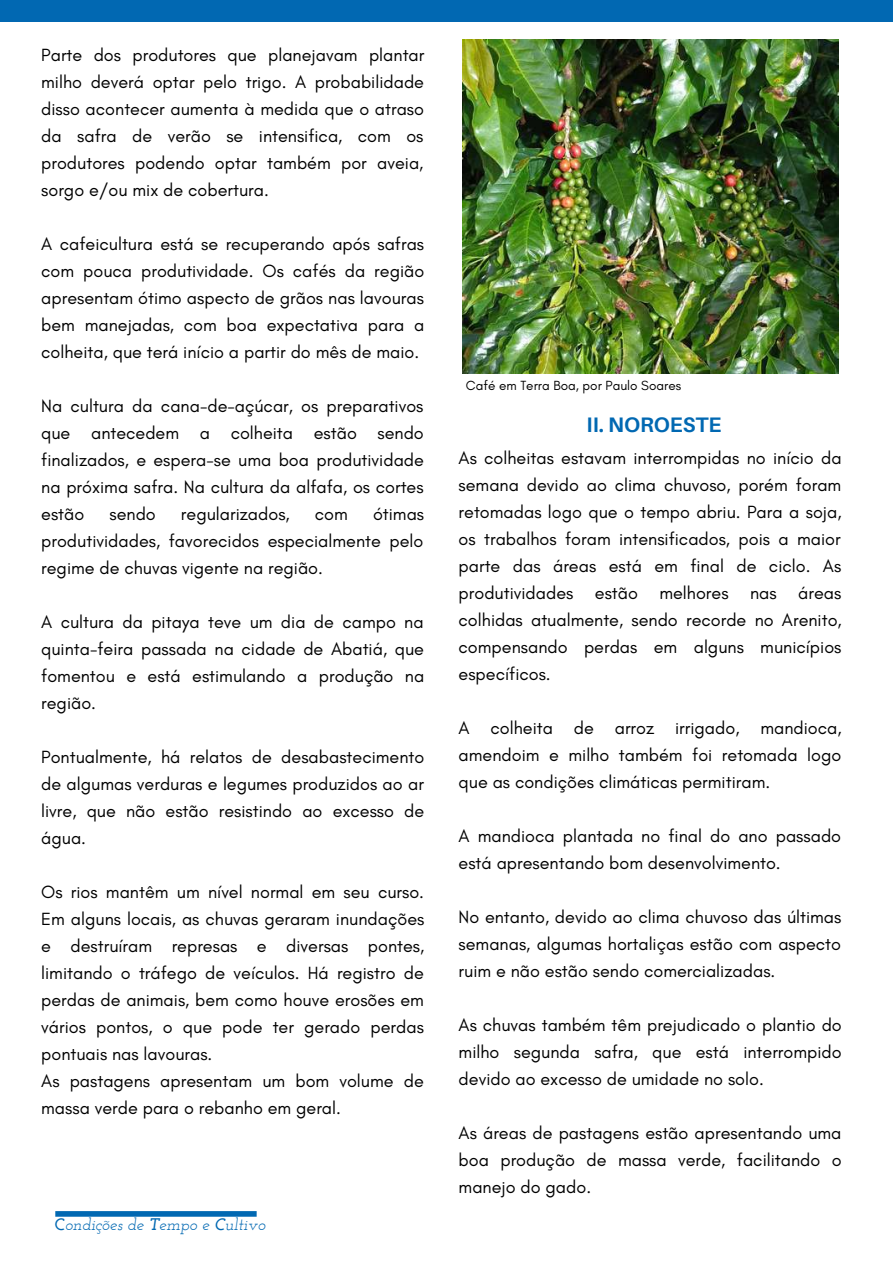
<style>
.page{position:relative;width:893px;height:1264px;background:#fff}
.page>*{position:absolute;margin:0;border:0;box-sizing:border-box;transform-origin:0 0}
.t1{font:700 21px "Aileron";color:#0168b2}
.t2{font:18px/27px "Glacial Indifference";color:#000;text-align:justify}
.t3{font:italic 16.65px "Josefin Slab";color:#0168b2}
.t4{font:13.5px "Glacial Indifference";color:#000}
.s1{font-weight:700;font-style:normal}
.s2{font-weight:700}
</style>
<div class="page">
<div style="left:55px;top:1211px;width:201px;height:5px;background:#0168b2"></div>
<div style="left:0;top:0;width:892px;height:22px;background:#0168b2"></div>
<img style="left:462px;top:40px;width:376px;height:334px">
<p class="t2" style="left:41px;top:42px;width:384px">Parte dos produtores que planejavam plantar milho deverá optar pelo trigo. A probabilidade disso acontecer aumenta à medida que o atraso da safra de verão se intensifica, com os produtores podendo optar também por aveia, sorgo e/ou mix de cobertura.</p>
<p class="t2" style="left:41px;top:230px;width:384px">A cafeicultura está se recuperando após safras com pouca produtividade. Os cafés da região apresentam ótimo aspecto de grãos nas lavouras bem manejadas, com boa expectativa para a colheita, que terá início a partir do mês de maio.</p>
<p class="t2" style="left:41px;top:392px;width:384px">Na cultura da cana-de-açúcar, os preparativos que antecedem a colheita estão sendo finalizados, e espera-se uma boa produtividade na próxima safra. Na cultura da alfafa, os cortes estão</p>
<p class="t2" style="left:109px;top:500px;width:48px">sendo</p>
<p class="t2" style="left:181px;top:500px;width:110px">regularizados,</p>
<p class="t2" style="left:315px;top:500px;width:34px">com</p>
<p class="t2" style="left:41px;top:500px;width:384px;text-indent:332px">ótimas produtividades, favorecidos especialmente pelo regime de chuvas vigente na região.</p>
<p class="t2" style="left:41px;top:608px;width:384px">A cultura da pitaya teve um dia de campo na quinta-feira passada na cidade de Abatiá, que fomentou e está estimulando a produção na região.</p>
<p class="t2" style="left:41px;top:743px;width:384px">Pontualmente, há relatos de desabastecimento de algumas verduras e legumes produzidos ao ar livre, que não estão resistindo ao excesso de água.</p>
<p class="t2" style="left:41px;top:878px;width:384px;text-align:left">Os rios mantêm um nível normal em seu curso.<br>Em alguns locais, as chuvas geraram inundações e destruíram represas e diversas pontes, limitando o tráfego de veículos. Há registro de perdas de animais, bem como houve erosões em vários pontos, o que pode ter gerado perdas pontuais nas lavouras.<br>As pastagens apresentam um bom volume de massa verde para o rebanho em geral.</p>
<p class="t3" style="left:55px;top:1217px;width:212px"><span class="s1">C</span>ondições de <span class="s2">T</span>empo e <span class="s2">C</span>ultivo</p>
<p class="t4" style="left:466px;top:377px;width:217px">Café em Terra Boa, por Paulo Soares</p>
<p class="t1" style="left:586px;top:411px;width:136px">II. NOROESTE</p>
<p class="t2" style="left:458px;top:444px;width:384px">As colheitas estavam interrompidas no início da semana devido ao clima chuvoso, porém foram retomadas logo que o tempo abriu. Para a soja, os trabalhos foram intensificados, pois a maior parte das áreas está em final de ciclo. As produtividades estão melhores nas áreas colhidas atualmente, sendo recorde no Arenito, compensando perdas em alguns municípios específicos.</p>
<p class="t2" style="left:458px;top:714px;width:384px">A colheita de arroz irrigado, mandioca, amendoim e milho também foi retomada logo que as condições climáticas permitiram.</p>
<p class="t2" style="left:458px;top:822px;width:384px">A mandioca plantada no final do ano passado está apresentando bom desenvolvimento.</p>
<p class="t2" style="left:458px;top:903px;width:384px">No entanto, devido ao clima chuvoso das últimas semanas, algumas hortaliças estão com aspecto ruim e não estão sendo comercializadas.</p>
<p class="t2" style="left:458px;top:1010px;width:385px">As chuvas também têm prejudicado o plantio do milho segunda safra, que está interrompido devido ao excesso de umidade no solo.</p>
<p class="t2" style="left:458px;top:1118px;width:384px">As áreas de pastagens estão apresentando uma boa produção de massa verde, facilitando o manejo do gado.</p>
</div>
